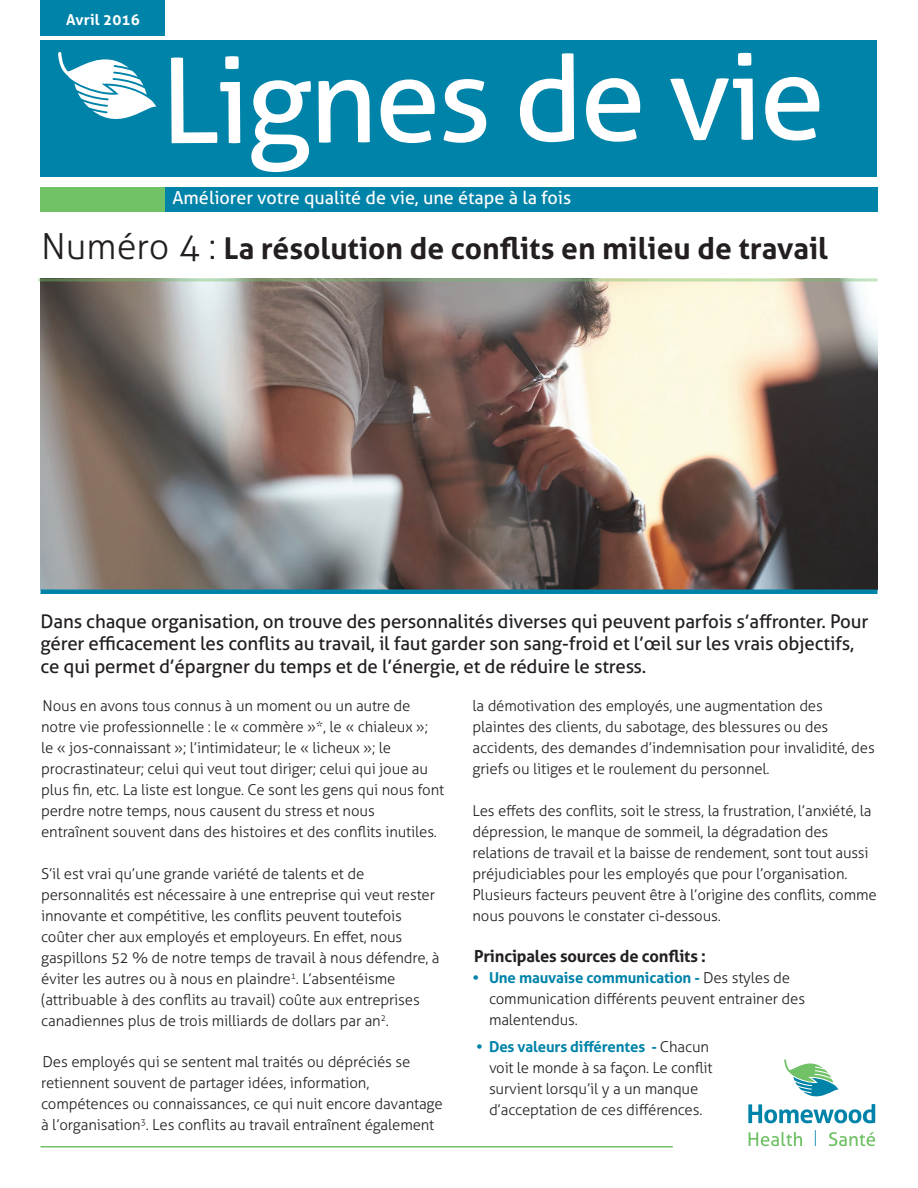
<style>
.page{position:relative;width:918px;height:1188px;background:#fff}
.page>*{position:absolute;margin:0;border:0;box-sizing:border-box;transform-origin:0 0}
.t1{font:118.5px "Aller";letter-spacing:-.035em;color:#fff}
.t2{font:700 30px "Aller";color:#231f20}
.t3{font:18.75px/22.5px "Aller";letter-spacing:-.01em;color:#231f20}
.t4{font:18px "Aller";color:#fff}
.t5{font:700 16.5px "Aller";letter-spacing:-.01em;color:#231f20}
.t6{font:300 15px/21px "Aller";letter-spacing:-.01em;color:#231f20}
.t7{font:700 15px "Aller";letter-spacing:.01em;color:#fff}
.s1{font-weight:300;font-size:36px}
.s2{font-weight:700;color:#0083a9}
</style>
<div class="page">
<hr style="left:40px;top:1146px;width:633px;height:2px;background:#71c167">
<div style="left:40px;top:40px;width:838px;height:137px;background:#0083a9"></div>
<div style="left:40px;top:187px;width:125px;height:25px;background:#71c167"></div>
<svg style="left:58px;top:52px;width:98px;height:67px"></svg>
<div style="left:40px;top:0;width:125px;height:35px;background:#0083a9"></div>
<div style="left:165px;top:187px;width:713px;height:25px;background:#0083a9"></div>
<svg style="left:748px;top:1059px;width:127px;height:64px"></svg>
<svg style="left:749px;top:1132px;width:53px;height:14px"></svg>
<svg style="left:829px;top:1132px;width:46px;height:14px"></svg>
<svg style="left:815px;top:1130px;width:1px;height:16px"></svg>
<img style="left:40px;top:281px;width:838px;height:309px">
<hr style="left:40px;top:590px;width:838px;height:4px;background:#0083a9">
<hr style="left:38px;top:278px;width:840px;height:3px;background:#71c167">
<p class="t7" style="left:66px;top:11px;width:75px">Avril 2016</p>
<h1 class="t1" style="left:161px;top:27px;width:667px">Lignes de vie</h1>
<p class="t4" style="left:172px;top:187px;width:400px">Améliorer votre qualité de vie, une étape à la fois</p>
<h2 class="t2" style="left:41px;top:230px;width:788px"><span class="s1">Numéro 4 :</span> La résolution de conflits en milieu de travail</h2>
<p class="t3" style="left:41px;top:610px;width:829px">Dans chaque organisation, on trouve des personnalités diverses qui peuvent parfois s’affronter. Pour gérer efficacement les conflits au travail, il faut garder son sang-froid et l’œil sur les vrais objectifs, ce qui permet d’épargner du temps et de l’énergie, et de réduire le stress.</p>
<p class="t6" style="left:41px;top:695px;width:405px">Nous en avons tous connus à un moment ou un autre de notre vie professionnelle : le « commère »*, le « chialeux »; le « jos-connaissant »; l’intimidateur; le « licheux »; le procrastinateur; celui qui veut tout diriger; celui qui joue au plus fin, etc. La liste est longue. Ce sont les gens qui nous font perdre notre temps, nous causent du stress et nous entraînent souvent dans des histoires et des conflits inutiles.</p>
<p class="t6" style="left:41px;top:863px;width:400px">S’il est vrai qu’une grande variété de talents et de personnalités est nécessaire à une entreprise qui veut rester innovante et compétitive, les conflits peuvent toutefois coûter cher aux employés et employeurs. En effet, nous gaspillons 52 % de notre temps de travail à nous défendre, à éviter les autres ou à nous en plaindre<sup>1</sup>. L’absentéisme (attribuable à des conflits au travail) coûte aux entreprises canadiennes plus de trois milliards de dollars par an<sup>2</sup>.</p>
<p class="t6" style="left:41px;top:1051px;width:403px">Des employés qui se sentent mal traités ou dépréciés se retiennent souvent de partager idées, information, compétences ou connaissances, ce qui nuit encore davantage à l’organisation<sup>3</sup>. Les conflits au travail entraînent également</p>
<p class="t6" style="left:472px;top:695px;width:404px">la démotivation des employés, une augmentation des plaintes des clients, du sabotage, des blessures ou des accidents, des demandes d’indemnisation pour invalidité, des griefs ou litiges et le roulement du personnel.</p>
<p class="t6" style="left:472px;top:800px;width:406px">Les effets des conflits, soit le stress, la frustration, l’anxiété, la dépression, le manque de sommeil, la dégradation des relations de travail et la baisse de rendement, sont tout aussi préjudiciables pour les employés que pour l’organisation.<br>Plusieurs facteurs peuvent être à l’origine des conflits, comme nous pouvons le constater ci-dessous.</p>
<p class="t5" style="left:474px;top:946px;width:233px">Principales sources de conflits :</p>
<p class="t6" style="left:489px;top:967px;width:318px;text-indent:-16px"><span class="s2">• Une mauvaise communication -</span> Des styles de communication différents peuvent entrainer des malentendus.</p>
<p class="t6" style="left:489px;top:1036px;width:225px;text-indent:-13px"><span class="s2">• Des valeurs différentes -</span> Chacun voit le monde à sa façon. Le conflit survient lorsqu’il y a un manque d’acceptation de ces différences.</p>
</div>
